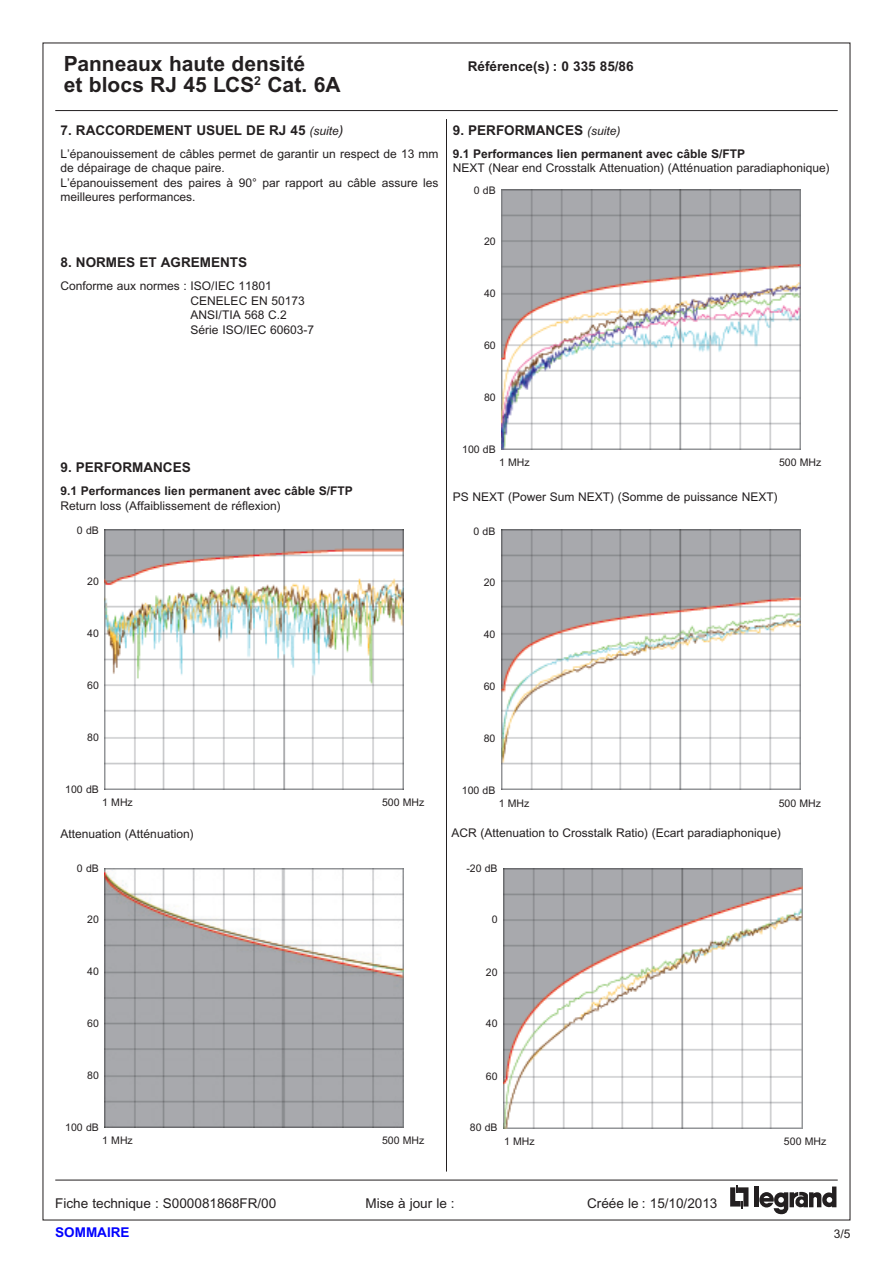
<style>
.page{position:relative;width:893px;height:1263px;background:#fff}
.page>*{position:absolute;margin:0;border:0;box-sizing:border-box;transform-origin:0 0}
.t1{font:700 21px "Arial";color:#231f20}
.Texte{font:700 13.5px "Arial";color:#231f20}
.t2{font:13.5px "Arial";color:#231f20}
.t3{font:700 13.5px "Arial";color:#00f}
.Texte-2{font:12px/14.4px "Arial";color:#231f20}
.Texte-3{font:700 12px "Arial";color:#231f20}
.Chapitre{font:10.5px "Arial";color:#231f20}
.s1{font-weight:400;font-style:italic;font-size:12px}
.s2{font-weight:400;font-style:italic}
</style>
<div class="page">
<svg style="left:730px;top:1185px;width:18px;height:23px"></svg>
<div style="left:754px;top:1186px;width:5px;height:21px;background:#231f20"></div>
<svg style="left:759px;top:1186px;width:77px;height:28px"></svg>
<hr style="left:55px;top:110px;width:783px;height:1px;background:#231f20">
<hr style="left:55px;top:1179px;width:783px;height:1px;background:#231f20">
<hr style="left:446px;top:119px;width:1px;height:1052px;background:#231f20">
<img style="left:105px;top:530px;width:299px;height:260px">
<img style="left:105px;top:868px;width:299px;height:260px">
<img style="left:501px;top:190px;width:300px;height:260px">
<img style="left:501px;top:530px;width:299px;height:260px">
<img style="left:503px;top:868px;width:299px;height:260px">
<h1 class="t1" style="left:64px;top:52px;width:243px">Panneaux haute densité</h1>
<p class="Texte" style="left:468px;top:59px;width:167px">Référence(s) : 0 335 85/86</p>
<h1 class="t1" style="left:64px;top:73px;width:278px">et blocs RJ 45 LCS<sup>2</sup> Cat. 6A</h1>
<p class="Texte" style="left:61px;top:122px;width:284px">7. RACCORDEMENT USUEL DE RJ 45 <span class="s1">(suite</span><span class="s2">)</span></p>
<p class="Texte-2" style="left:61px;top:147px;width:380px">L’épanouissement de câbles permet de garantir un respect de 13 mm de dépairage de chaque paire.</p>
<p class="Texte-2" style="left:61px;top:175px;width:380px">L’épanouissement des paires à 90° par rapport au câble assure les meilleures performances.</p>
<p class="Texte" style="left:61px;top:255px;width:188px">8. NORMES ET AGREMENTS</p>
<p class="Texte-2" style="left:191px;top:279px;width:125px;text-indent:-130px">Conforme aux normes : ISO/IEC 11801<br>CENELEC EN 50173<br>ANSI/TIA 568 C.2<br>Série ISO/IEC 60603-7</p>
<p class="Texte" style="left:453px;top:122px;width:169px">9. PERFORMANCES <span class="s1">(suite)</span></p>
<p class="Texte-3" style="left:453px;top:147px;width:294px">9.1 Performances lien permanent avec câble S/FTP</p>
<p class="Texte-2" style="left:453px;top:161px;width:378px">NEXT (Near end Crosstalk Attenuation) (Atténuation paradiaphonique)</p>
<p class="Chapitre" style="left:474px;top:184px;width:23px">0 dB</p>
<p class="Chapitre" style="left:484px;top:235px;width:13px">20</p>
<p class="Chapitre" style="left:484px;top:287px;width:13px">40</p>
<p class="Chapitre" style="left:484px;top:339px;width:13px">60</p>
<p class="Chapitre" style="left:484px;top:391px;width:13px">80</p>
<p class="Chapitre" style="left:462px;top:443px;width:35px">100 dB</p>
<p class="Texte" style="left:61px;top:460px;width:132px">9. PERFORMANCES</p>
<p class="Texte-3" style="left:61px;top:484px;width:294px">9.1 Performances lien permanent avec câble S/FTP</p>
<p class="Texte-2" style="left:61px;top:498px;width:222px">Return loss (Affaiblissement de réflexion)</p>
<p class="Chapitre" style="left:77px;top:524px;width:23px">0 dB</p>
<p class="Chapitre" style="left:499px;top:456px;width:32px">1 MHz</p>
<p class="Chapitre" style="left:779px;top:456px;width:44px">500 MHz</p>
<p class="Texte-2" style="left:453px;top:489px;width:326px">PS NEXT (Power Sum NEXT) (Somme de puissance NEXT)</p>
<p class="Chapitre" style="left:473px;top:525px;width:23px">0 dB</p>
<p class="Chapitre" style="left:87px;top:575px;width:13px">20</p>
<p class="Chapitre" style="left:484px;top:576px;width:13px">20</p>
<p class="Chapitre" style="left:87px;top:627px;width:13px">40</p>
<p class="Chapitre" style="left:484px;top:628px;width:13px">40</p>
<p class="Chapitre" style="left:87px;top:679px;width:13px">60</p>
<p class="Chapitre" style="left:484px;top:680px;width:13px">60</p>
<p class="Chapitre" style="left:87px;top:731px;width:13px">80</p>
<p class="Chapitre" style="left:484px;top:732px;width:13px">80</p>
<p class="Chapitre" style="left:65px;top:783px;width:35px">100 dB</p>
<p class="Chapitre" style="left:462px;top:784px;width:35px">100 dB</p>
<p class="Chapitre" style="left:102px;top:796px;width:32px">1 MHz</p>
<p class="Chapitre" style="left:382px;top:796px;width:44px">500 MHz</p>
<p class="Texte-2" style="left:61px;top:826px;width:135px">Attenuation (Atténuation)</p>
<p class="Chapitre" style="left:77px;top:862px;width:23px">0 dB</p>
<p class="Chapitre" style="left:499px;top:797px;width:32px">1 MHz</p>
<p class="Chapitre" style="left:779px;top:797px;width:44px">500 MHz</p>
<p class="Texte-2" style="left:451px;top:826px;width:331px">ACR (Attenuation to Crosstalk Ratio) (Ecart paradiaphonique)</p>
<p class="Chapitre" style="left:466px;top:862px;width:33px">-20 dB</p>
<p class="Chapitre" style="left:87px;top:913px;width:13px">20</p>
<p class="Chapitre" style="left:492px;top:913px;width:7px">0</p>
<p class="Chapitre" style="left:87px;top:965px;width:13px">40</p>
<p class="Chapitre" style="left:486px;top:966px;width:13px">20</p>
<p class="Chapitre" style="left:87px;top:1017px;width:13px">60</p>
<p class="Chapitre" style="left:486px;top:1018px;width:13px">40</p>
<p class="Chapitre" style="left:87px;top:1069px;width:13px">80</p>
<p class="Chapitre" style="left:486px;top:1070px;width:13px">60</p>
<p class="Chapitre" style="left:65px;top:1121px;width:35px">100 dB</p>
<p class="Chapitre" style="left:470px;top:1121px;width:29px">80 dB</p>
<p class="Chapitre" style="left:102px;top:1134px;width:32px">1 MHz</p>
<p class="Chapitre" style="left:382px;top:1134px;width:44px">500 MHz</p>
<p class="Chapitre" style="left:504px;top:1135px;width:32px">1 MHz</p>
<p class="Chapitre" style="left:784px;top:1135px;width:44px">500 MHz</p>
<p class="t2" style="left:55px;top:1195px;width:223px">Fiche technique : S000081868FR/00</p>
<p class="t2" style="left:365px;top:1195px;width:91px">Mise à jour le :</p>
<p class="t2" style="left:587px;top:1195px;width:132px">Créée le : 15/10/2013</p>
<p class="t3" style="left:55px;top:1224px;width:76px">SOMMAIRE</p>
<p class="Texte-2" style="left:834px;top:1227px;width:18px">3/5</p>
</div>
